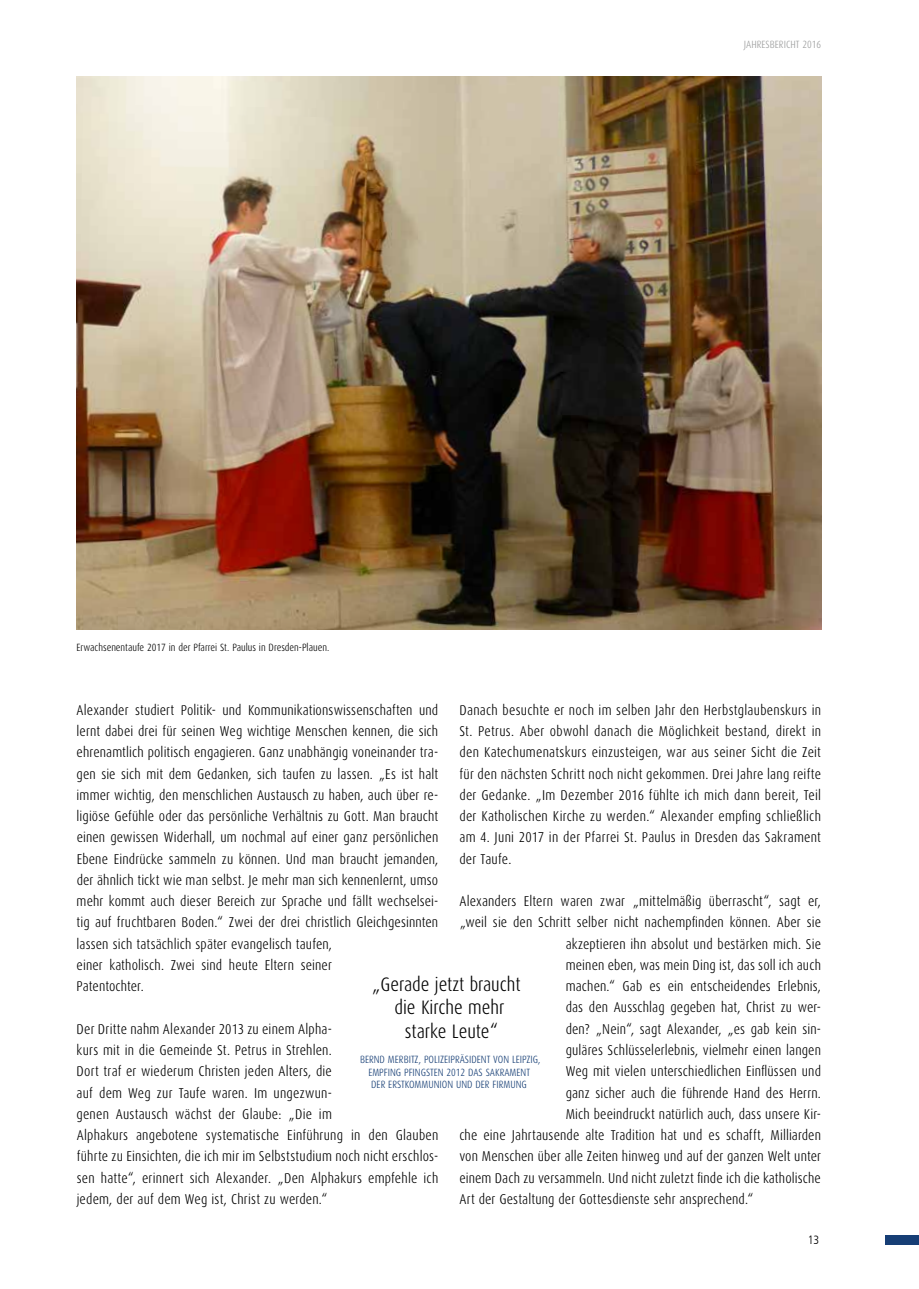
<style>
.page{position:relative;width:919px;height:1289px;background:#fff}
.page>*{position:absolute;margin:0;border:0;box-sizing:border-box;transform-origin:0 0}
.t1{font:300 19.5px "Dax Condensed";color:#000}
.t2{font:300 14.25px/21.3px "Dax Condensed";letter-spacing:.01em;color:#000}
.t3{font:300 condensed 12px "Frutiger LT";color:#000}
.t4{font:300 10.5px/12.6px "Dax Condensed";color:#163e75;text-align:center}
.t5{font:300 10.5px "Dax Condensed";color:#000}
.t6{font:300 10.5px "Dax Condensed";color:#9c9d9d}
</style>
<div class="page">
<div style="left:884px;top:1235px;width:34px;height:9px;background:#163e75"></div>
<img style="left:77px;top:77px;width:744px;height:552px">
<p class="t5" style="left:77px;top:641px;width:254px">Erwachsenentaufe 2017 in der Pfarrei St. Paulus in Dresden-Plauen.</p>
<p class="t6" style="left:743px;top:39px;width:79px">JAHRESBERICHT 2016</p>
<p class="t2" style="left:77px;top:699px;width:363px">Alexander studiert Politik- und Kommunikationswissenschaften und lernt dabei drei für seinen Weg wichtige Menschen kennen, die sich ehrenamtlich politisch engagieren. Ganz unabhängig voneinander tra&shy;gen sie sich mit dem Gedanken, sich taufen zu lassen. „Es ist halt immer wichtig, den menschlichen Austausch zu haben, auch über re&shy;ligiöse Gefühle oder das persönliche Verhältnis zu Gott. Man braucht einen gewissen Widerhall, um nochmal auf einer ganz persönlichen Ebene Eindrücke sammeln zu können. Und man braucht jemanden, der ähnlich tickt wie man selbst. Je mehr man sich kennenlernt, umso mehr kommt auch dieser Bereich zur Sprache und fällt wechselsei&shy;tig auf fruchtbaren Boden.“ Zwei der drei christlich Gleichgesinnten lassen sich tatsächlich später evangelisch taufen,<br>einer katholisch. Zwei sind heute Eltern seiner<br>Patentochter.</p>
<p class="t2" style="left:77px;top:1018px;width:363px">Der Dritte nahm Alexander 2013 zu einem Alpha-<br>kurs mit in die Gemeinde St. Petrus in Strehlen.<br>Dort traf er wiederum Christen jeden Alters, die<br>auf dem Weg zur Taufe waren. Im ungezwun-<br>genen Austausch wächst der Glaube: „Die im<br>Alphakurs angebotene systematische Einführung in den Glauben führte zu Einsichten, die ich mir im Selbststudium noch nicht erschlos&shy;sen hatte“, erinnert sich Alexander. „Den Alphakurs empfehle ich jedem, der auf dem Weg ist, Christ zu werden.“</p>
<p class="t2" style="left:459px;top:699px;width:363px;text-align:justify">Danach besuchte er noch im selben Jahr den Herbstglaubenskurs in St. Petrus. Aber obwohl danach die Möglichkeit bestand, direkt in den Katechumenatskurs einzusteigen, war aus seiner Sicht die Zeit für den nächsten Schritt noch nicht gekommen. Drei Jahre lang reifte der Gedanke. „Im Dezember 2016 fühlte ich mich dann bereit, Teil der Katholischen Kirche zu werden.“ Alexander empfing schließlich am 4. Juni 2017 in der Pfarrei St. Paulus in Dresden das Sakrament der Taufe.</p>
<p class="t2" style="left:459px;top:890px;width:363px">Alexanders Eltern waren zwar „mittelmäßig überrascht“, sagt er,</p>
<p class="t2" style="left:459px;top:912px;width:363px">„weil sie den Schritt selber nicht nachempfinden können. Aber sie</p>
<p class="t2" style="left:565px;top:933px;width:257px">akzeptieren ihn absolut und bestärken mich. Sie</p>
<p class="t2" style="left:565px;top:954px;width:257px">meinen eben, was mein Ding ist, das soll ich auch</p>
<p class="t2" style="left:565px;top:975px;width:257px">machen.“ Gab es ein entscheidendes Erlebnis,</p>
<p class="t2" style="left:565px;top:997px;width:257px">das den Ausschlag gegeben hat, Christ zu wer-</p>
<p class="t2" style="left:565px;top:1018px;width:257px">den? „Nein“, sagt Alexander, „es gab kein sin-</p>
<p class="t2" style="left:565px;top:1039px;width:257px">guläres Schlüsselerlebnis, vielmehr einen langen</p>
<p class="t2" style="left:565px;top:1060px;width:257px">Weg mit vielen unterschiedlichen Einflüssen und</p>
<p class="t2" style="left:565px;top:1082px;width:257px">ganz sicher auch die führende Hand des Herrn.</p>
<p class="t2" style="left:565px;top:1103px;width:257px">Mich beeindruckt natürlich auch, dass unsere Kir-</p>
<p class="t2" style="left:459px;top:1124px;width:363px">che eine Jahrtausende alte Tradition hat und es schafft, Milliarden</p>
<p class="t2" style="left:459px;top:1145px;width:363px">von Menschen über alle Zeiten hinweg und auf der ganzen Welt unter</p>
<p class="t2" style="left:459px;top:1167px;width:363px">einem Dach zu versammeln. Und nicht zuletzt finde ich die katholische</p>
<p class="t2" style="left:459px;top:1188px;width:296px">Art der Gestaltung der Gottesdienste sehr ansprechend.“</p>
<h1 class="t1" style="left:371px;top:973px;width:151px">„Gerade jetzt braucht</h1>
<h1 class="t1" style="left:394px;top:997px;width:111px">die Kirche mehr</h1>
<h1 class="t1" style="left:405px;top:1020px;width:95px">starke Leute“</h1>
<p class="t4" style="left:360px;top:1053px;width:182px">BERND MERBITZ, POLIZEIPRÄSIDENT VON LEIPZIG,<br>EMPFING PFINGSTEN 2012 DAS SAKRAMENT<br>DER ERSTKOMMUNION UND DER FIRMUNG</p>
<p class="t3" style="left:807px;top:1233px;width:13px">13</p>
</div>
